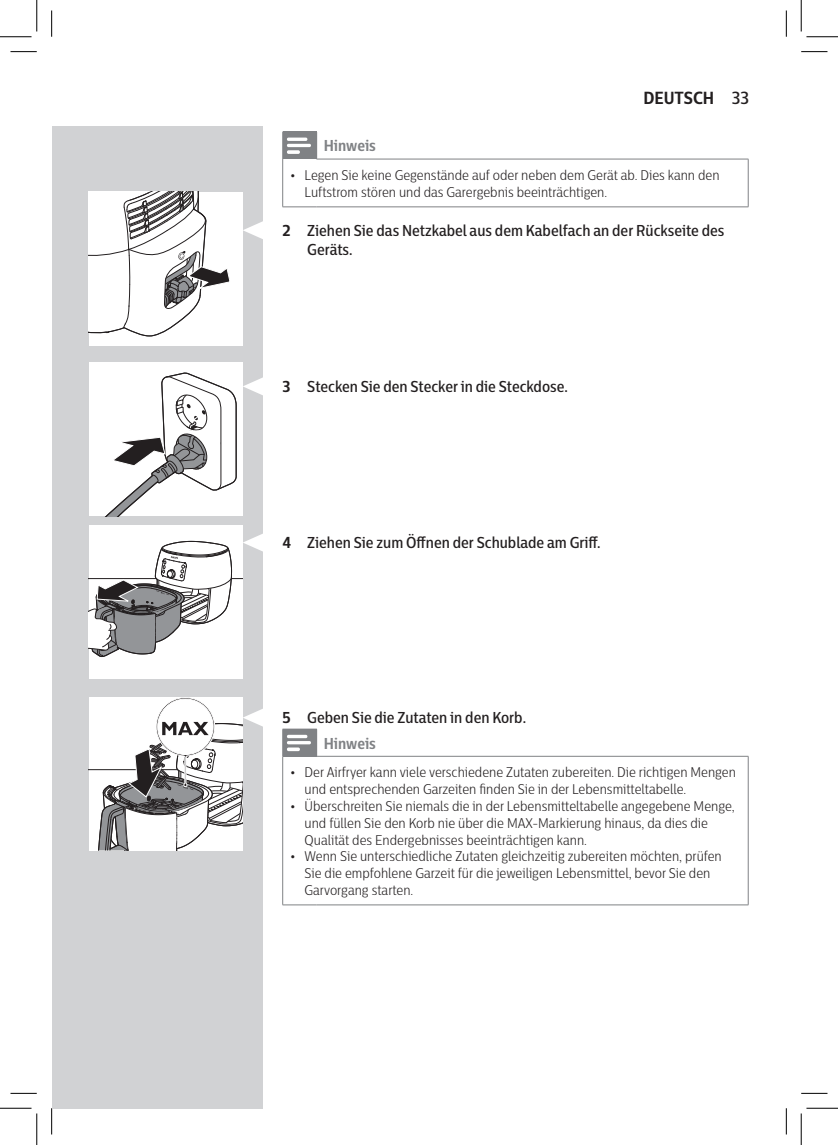
<style>
.page{position:relative;width:838px;height:1145px;background:#fff}
.page>*{position:absolute;margin:0;border:0;box-sizing:border-box;transform-origin:0 0}
.t1{font:700 17.5px "Centrale Sans Cnd";color:#231f20}
.t2{font:500 15.75px/18.9px "Centrale Sans Cnd";color:#231f20}
.cautions-caption-par{font:700 15.75px "Centrale Sans Cnd";color:#808285}
.t3{font:300 14px/16.8px "Centrale Sans Cnd";color:#231f20}
.s1{font-weight:500}
.s2{font-family:"Gill Sans Alt One WGL Light";font-weight:400;font-size:12.42px}
.s3{font-weight:700}
</style>
<div class="page">
<div style="left:52px;top:126px;width:210px;height:982px;background:#d1d2d4"></div>
<hr style="left:747px;top:159px;width:1px;height:48px;background:#808285">
<hr style="left:282px;top:159px;width:1px;height:48px;background:#808285">
<hr style="left:282px;top:207px;width:34px;height:1px;background:#808285">
<hr style="left:316px;top:207px;width:432px;height:1px;background:#808285">
<hr style="left:316px;top:159px;width:432px;height:1px;background:#808285">
<svg style="left:282px;top:132px;width:35px;height:27px"></svg>
<hr style="left:747px;top:757px;width:1px;height:148px;background:#808285">
<hr style="left:282px;top:756px;width:1px;height:149px;background:#808285">
<hr style="left:282px;top:905px;width:34px;height:1px;background:#808285">
<hr style="left:316px;top:905px;width:432px;height:1px;background:#808285">
<hr style="left:316px;top:756px;width:432px;height:1px;background:#808285">
<svg style="left:282px;top:729px;width:35px;height:27px"></svg>
<svg style="left:243px;top:220px;width:20px;height:20px"></svg>
<div style="left:89px;top:192px;width:154px;height:154px;background:#fff"></div>
<svg style="left:89px;top:192px;width:141px;height:145px"></svg>
<svg style="left:243px;top:376px;width:20px;height:20px"></svg>
<div style="left:89px;top:362px;width:154px;height:154px;background:#fff"></div>
<svg style="left:106px;top:372px;width:131px;height:144px"></svg>
<svg style="left:243px;top:533px;width:20px;height:19px"></svg>
<div style="left:89px;top:526px;width:154px;height:153px;background:#fff"></div>
<hr style="left:89px;top:578px;width:154px;height:1px;background:#231f20">
<svg style="left:89px;top:541px;width:143px;height:116px"></svg>
<div style="left:89px;top:697px;width:154px;height:153px;background:#fff"></div>
<hr style="left:89px;top:769px;width:154px;height:1px;background:#231f20">
<svg style="left:97px;top:697px;width:166px;height:154px"></svg>
<svg style="left:10px;top:51px;width:27px;height:1px"></svg>
<svg style="left:801px;top:51px;width:26px;height:1px"></svg>
<svg style="left:10px;top:1093px;width:27px;height:1px"></svg>
<svg style="left:801px;top:1093px;width:26px;height:1px"></svg>
<svg style="left:51px;top:10px;width:1px;height:27px"></svg>
<svg style="left:51px;top:1108px;width:1px;height:26px"></svg>
<svg style="left:786px;top:10px;width:1px;height:27px"></svg>
<svg style="left:786px;top:1108px;width:1px;height:26px"></svg>
<hr style="left:0;top:36px;width:32px;height:1px;background:#000">
<hr style="left:806px;top:36px;width:31px;height:1px;background:#000">
<hr style="left:0;top:1108px;width:32px;height:1px;background:#000">
<hr style="left:806px;top:1108px;width:31px;height:1px;background:#000">
<hr style="left:36px;top:0;width:1px;height:31px;background:#000">
<hr style="left:36px;top:1113px;width:1px;height:32px;background:#000">
<hr style="left:800px;top:0;width:1px;height:31px;background:#000">
<hr style="left:800px;top:1113px;width:1px;height:32px;background:#000">
<p class="t1" style="left:643px;top:87px;width:107px">DEUTSCH <span class="s1">33</span></p>
<p class="cautions-caption-par" style="left:323px;top:136px;width:54px">Hinweis</p>
<p class="t3" style="left:304px;top:167px;width:416px;text-indent:-15px"><span class="s2">•</span> Legen Sie keine Gegenstände auf oder neben dem Gerät ab. Dies kann den<br>Luftstrom stören und das Garergebnis beeinträchtigen.</p>
<p class="t2" style="left:307px;top:221px;width:418px;text-indent:-25px"><span class="s3">2</span> Ziehen Sie das Netzkabel aus dem Kabelfach an der Rückseite des<br>Geräts.</p>
<p class="t2" style="left:282px;top:377px;width:287px"><span class="s3">3</span> Stecken Sie den Stecker in die Steckdose.</p>
<p class="t2" style="left:282px;top:533px;width:320px"><span class="s3">4</span> Ziehen Sie zum Öffnen der Schublade am Griff.</p>
<p class="t2" style="left:282px;top:708px;width:245px"><span class="s3">5</span> Geben Sie die Zutaten in den Korb.</p>
<p class="cautions-caption-par" style="left:323px;top:733px;width:54px">Hinweis</p>
<p class="t3" style="left:304px;top:764px;width:433px;text-indent:-15px"><span class="s2">•</span> Der Airfryer kann viele verschiedene Zutaten zubereiten. Die richtigen Mengen und entsprechenden Garzeiten finden Sie in der Lebensmitteltabelle.</p>
<p class="t3" style="left:304px;top:797px;width:432px;text-indent:-15px"><span class="s2">•</span> Überschreiten Sie niemals die in der Lebensmitteltabelle angegebene Menge, und füllen Sie den Korb nie über die MAX-Markierung hinaus, da dies die<br>Qualität des Endergebnisses beeinträchtigen kann.</p>
<p class="t3" style="left:304px;top:848px;width:418px;text-indent:-15px"><span class="s2">•</span> Wenn Sie unterschiedliche Zutaten gleichzeitig zubereiten möchten, prüfen<br>Sie die empfohlene Garzeit für die jeweiligen Lebensmittel, bevor Sie den<br>Garvorgang starten.</p>
</div>
